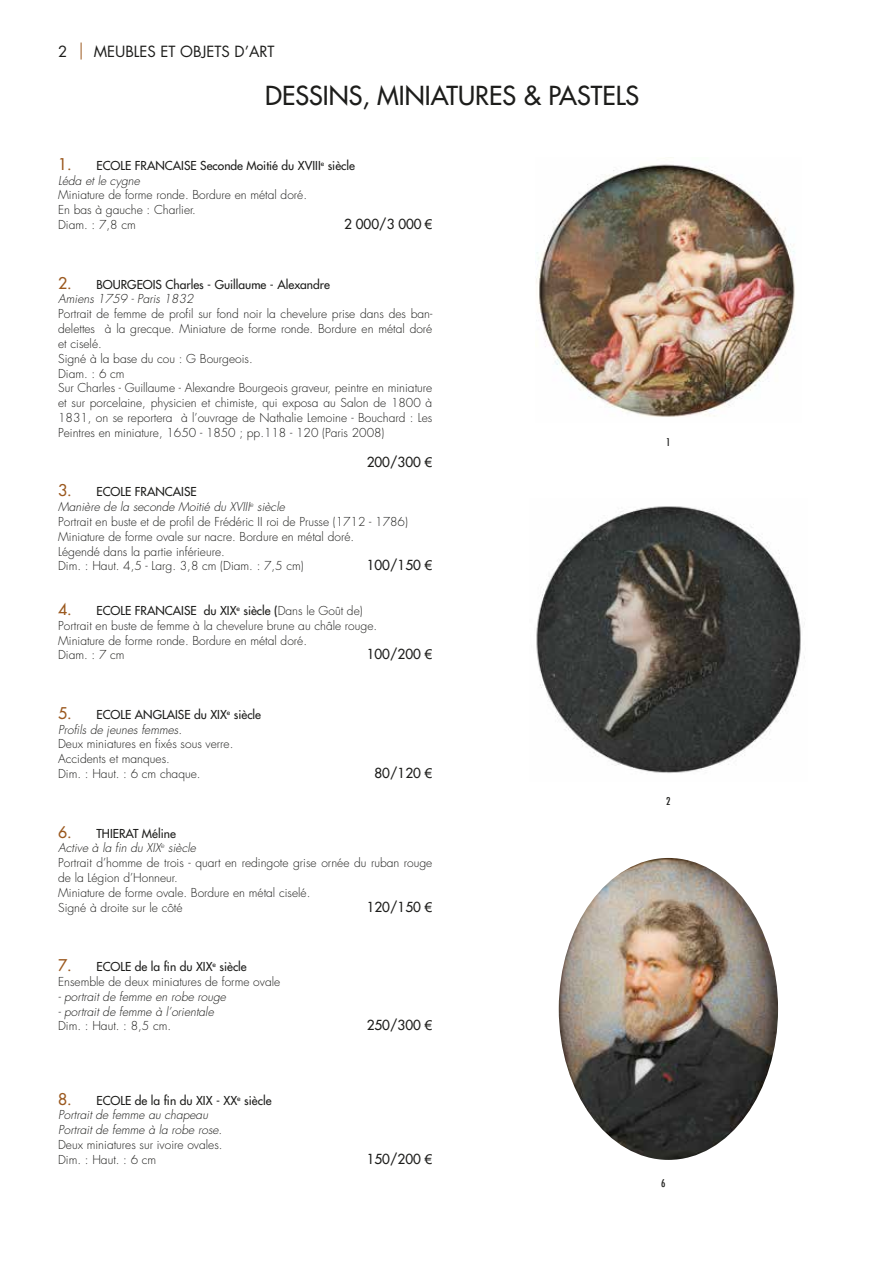
<style>
.page{position:relative;width:893px;height:1263px;background:#fff}
.page>*{position:absolute;margin:0;border:0;box-sizing:border-box;transform-origin:0 0}
.t1{font:25.5px "Futura";color:#1d1d1b}
.t2{font:15px "Futura";color:#1d1d1b}
.t3{font:13.5px "Futura";color:#1d1d1b}
.t4{font:300 12px/14.9px "Futura";color:#1d1d1b}
.t5{font:12px/14.9px "Futura";color:#1d1d1b}
.t6{font:italic 300 12px/14.9px "Futura";color:#1d1d1b}
.t7{font:500 condensed 10.5px "Futura";color:#1d1d1b}
.s1{font-size:15.75px;color:#9b591f}
.s2{font-weight:300;font-style:italic}
.s3{font-family:"Arial"}
.s4{font-weight:400;font-size:15.75px;color:#9b591f}
.s5{font-weight:400}
.s6{font-style:italic}
.s7{font-weight:400;font-style:normal;font-size:15.75px;color:#9b591f}
.s8{font-weight:400;font-style:normal}
</style>
<div class="page">
<svg style="left:81px;top:43px;width:1px;height:17px"></svg>
<img style="left:536px;top:157px;width:259px;height:260px">
<img style="left:536px;top:506px;width:269px;height:267px">
<img style="left:559px;top:858px;width:219px;height:302px">
<p class="t2" style="left:58px;top:41px;width:11px">2</p>
<p class="t2" style="left:94px;top:41px;width:182px">MEUBLES ET OBJETS D’ART</p>
<h1 class="t1" style="left:265px;top:79px;width:375px">DESSINS, MINIATURES &amp; PASTELS</h1>
<p class="t5" style="left:58px;top:158px;width:298px"><span class="s1">1.</span> ECOLE FRANCAISE Seconde Moitié du XVIII<sup>e</sup> siècle<br><span class="s2">Léda et le cygne</span></p>
<p class="t4" style="left:58px;top:188px;width:250px">Miniature de forme ronde. Bordure en métal doré.<br>En bas à gauche : Charlier.<br>Diam. : 7,8 cm</p>
<p class="t3" style="left:344px;top:215px;width:90px">2 000/3 000 <span class="s3">€</span></p>
<p class="t5" style="left:58px;top:277px;width:273px"><span class="s1">2.</span> BOURGEOIS Charles - Guillaume - Alexandre<br><span class="s2">Amiens 1759 - Paris 1832</span></p>
<p class="t4" style="left:58px;top:306px;width:376px">Portrait de femme de profil sur fond noir la chevelure prise dans des ban&shy;delettes à la grecque. Miniature de forme ronde. Bordure en métal doré et ciselé.<br>Signé à la base du cou : G Bourgeois.<br>Diam. : 6 cm<br>Sur Charles - Guillaume - Alexandre Bourgeois graveur, peintre en miniature et sur porcelaine, physicien et chimiste, qui exposa au Salon de 1800 à 1831, on se reportera à l’ouvrage de Nathalie Lemoine - Bouchard : Les Peintres en miniature, 1650 - 1850 ; pp.118 - 120 (Paris 2008)</p>
<p class="t3" style="left:367px;top:453px;width:67px">200/300 <span class="s3">€</span></p>
<p class="t4" style="left:58px;top:485px;width:351px"><span class="s4">3.</span> <span class="s5">ECOLE FRANCAISE<br></span><span class="s6">Manière de la seconde Moitié du XVIII</span><sup>e</sup> <span class="s6">siècle<br></span>Portrait en buste et de profil de Frédéric II roi de Prusse (1712 - 1786)<br>Miniature de forme ovale sur nacre. Bordure en métal doré.<br>Légendé dans la partie inférieure.<br>Dim. : Haut. 4,5 - Larg. 3,8 cm (Diam. : 7,5 cm)</p>
<p class="t3" style="left:367px;top:557px;width:67px">100/150 <span class="s3">€</span></p>
<p class="t4" style="left:58px;top:603px;width:320px"><span class="s4">4.</span> <span class="s5">ECOLE FRANCAISE du XIX</span><sup>e</sup> <span class="s5">siècle (</span>Dans le Goût de)<br>Portrait en buste de femme à la chevelure brune au châle rouge.<br>Miniature de forme ronde. Bordure en métal doré.<br>Diam. : 7 cm</p>
<p class="t3" style="left:367px;top:646px;width:67px">100/200 <span class="s3">€</span></p>
<p class="t5" style="left:58px;top:707px;width:204px"><span class="s1">5.</span> ECOLE ANGLAISE du XIX<sup>e</sup> siècle<br><span class="s2">Profils de jeunes femmes.</span></p>
<p class="t4" style="left:58px;top:737px;width:177px">Deux miniatures en fixés sous verre.<br>Accidents et manques.<br>Dim. : Haut. : 6 cm chaque.</p>
<p class="t3" style="left:374px;top:764px;width:59px">80/120 <span class="s3">€</span></p>
<p class="t4" style="left:58px;top:826px;width:376px"><span class="s4">6.</span> <span class="s5">THIERAT Méline<br></span><span class="s6">Active à la fin du XIX</span><sup>e</sup> <span class="s6">siècle<br></span>Portrait d’homme de trois - quart en redingote grise ornée du ruban rouge de la Légion d’Honneur.<br>Miniature de forme ovale. Bordure en métal ciselé.<br>Signé à droite sur le côté</p>
<p class="t3" style="left:367px;top:898px;width:67px">120/150 <span class="s3">€</span></p>
<p class="t4" style="left:58px;top:959px;width:224px"><span class="s4">7.</span> <span class="s5">ECOLE de la fin du XIX</span><sup>e</sup> <span class="s5">siècle<br></span>Ensemble de deux miniatures de forme ovale</p>
<p class="t6" style="left:58px;top:989px;width:169px">- portrait de femme en robe rouge</p>
<p class="t6" style="left:58px;top:1004px;width:157px">- portrait de femme à l’orientale</p>
<p class="t4" style="left:58px;top:1019px;width:115px">Dim. : Haut. : 8,5 cm.</p>
<p class="t3" style="left:367px;top:1016px;width:67px">250/300 <span class="s3">€</span></p>
<p class="t7" style="left:666px;top:435px;width:6px">1</p>
<p class="t7" style="left:666px;top:794px;width:6px">2</p>
<p class="t6" style="left:58px;top:1093px;width:215px"><span class="s7">8.</span> <span class="s8">ECOLE de la fin du XIX - XX</span><sup>e</sup> <span class="s8">siècle<br></span>Portrait de femme au chapeau<br>Portrait de femme à la robe rose.</p>
<p class="t4" style="left:58px;top:1137px;width:166px">Deux miniatures sur ivoire ovales.<br>Dim. : Haut. : 6 cm</p>
<p class="t3" style="left:367px;top:1150px;width:67px">150/200 <span class="s3">€</span></p>
<p class="t7" style="left:661px;top:1176px;width:6px">6</p>
</div>
